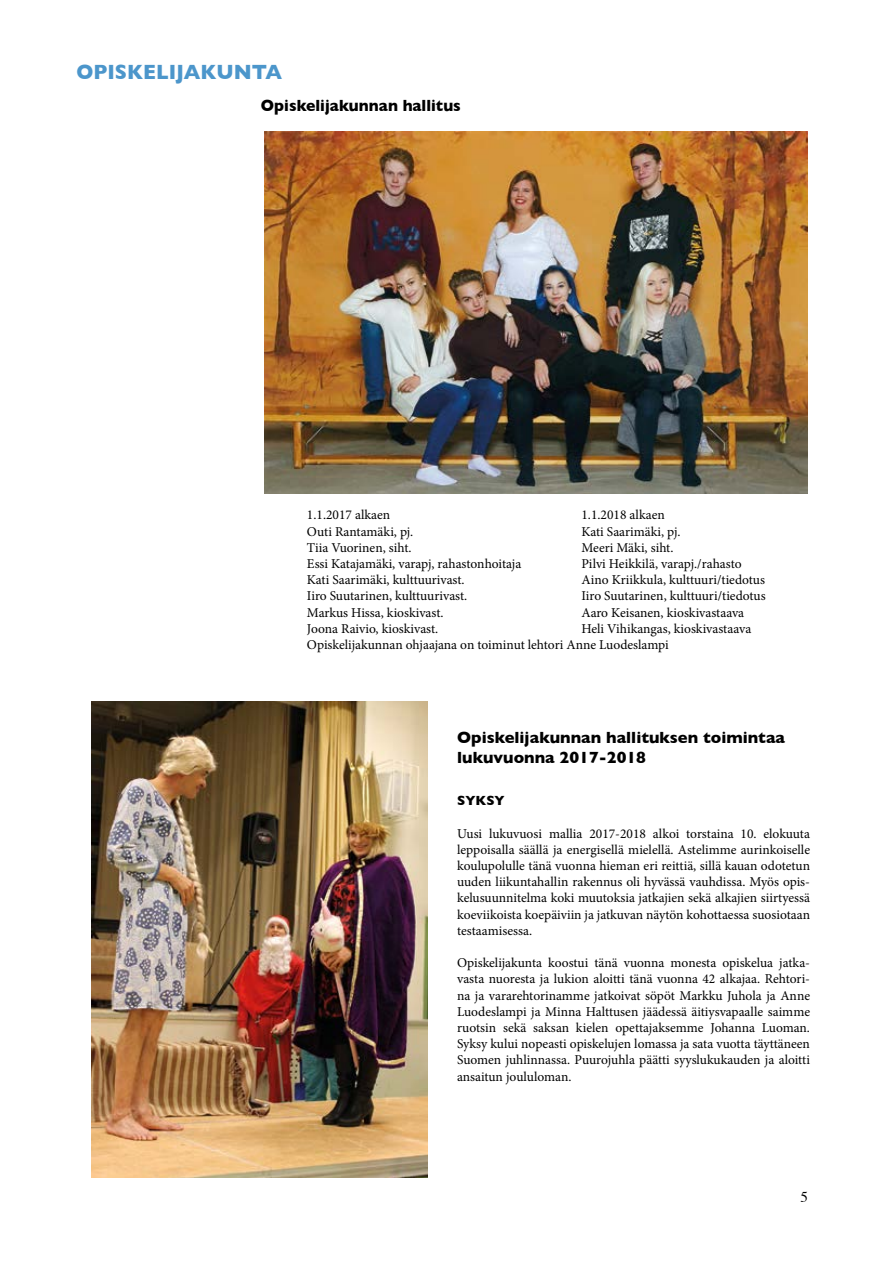
<style>
.page{position:relative;width:893px;height:1263px;background:#fff}
.page>*{position:absolute;margin:0;border:0;box-sizing:border-box;transform-origin:0 0}
.t1{font:700 21px "Gill Sans";color:#4c96cb;scale:.95 1}
.t2{font:700 16.5px/19.8px "Gill Sans";color:#000}
.t3{font:700 16.5px "Gill Sans";color:#000;scale:.95 1}
.t4{font:15px "Times";color:#000}
.t5{font:13.5px/16.2px "Minion Pro";color:#000;text-align:justify}
.t6{font:700 13.5px "Gill Sans";color:#000}
</style>
<div class="page">
<img style="left:265px;top:132px;width:543px;height:361px">
<img style="left:92px;top:701px;width:335px;height:477px">
<h1 class="t1" style="left:77px;top:55px;width:218px">OPISKELIJAKUNTA</h1>
<p class="t3" style="left:261px;top:92px;width:212px">Opiskelijakunnan hallitus</p>
<p class="t5" style="left:307px;top:507px;width:85px">1.1.2017 alkaen</p>
<p class="t5" style="left:581px;top:507px;width:85px">1.1.2018 alkaen</p>
<p class="t5" style="left:307px;top:523px;width:108px">Outi Rantamäki, pj.</p>
<p class="t5" style="left:581px;top:523px;width:101px">Kati Saarimäki, pj.</p>
<p class="t5" style="left:307px;top:539px;width:106px">Tiia Vuorinen, siht.</p>
<p class="t5" style="left:581px;top:539px;width:93px">Meeri Mäki, siht.</p>
<p class="t5" style="left:307px;top:556px;width:216px">Essi Katajamäki, varapj, rahastonhoitaja</p>
<p class="t5" style="left:581px;top:556px;width:162px">Pilvi Heikkilä, varapj./rahasto</p>
<p class="t5" style="left:307px;top:572px;width:159px">Kati Saarimäki, kulttuurivast.</p>
<p class="t5" style="left:581px;top:572px;width:185px">Aino Kriikkula, kulttuuri/tiedotus</p>
<p class="t5" style="left:307px;top:588px;width:162px">Iiro Suutarinen, kulttuurivast.</p>
<p class="t5" style="left:581px;top:588px;width:186px">Iiro Suutarinen, kulttuuri/tiedotus</p>
<p class="t5" style="left:307px;top:604px;width:138px">Markus Hissa, kioskivast.</p>
<p class="t5" style="left:581px;top:604px;width:164px">Aaro Keisanen, kioskivastaava</p>
<p class="t5" style="left:307px;top:620px;width:133px">Joona Raivio, kioskivast.</p>
<p class="t5" style="left:307px;top:620px;width:446px;text-indent:274px">Heli Vihikangas, kioskivastaava<br>Opiskelijakunnan ohjaajana on toiminut lehtori Anne Luodeslampi</p>
<p class="t2" style="left:457px;top:727px;width:329px">Opiskelijakunnan hallituksen toimintaa lukuvuonna 2017-2018</p>
<p class="t6" style="left:457px;top:790px;width:49px">SYKSY</p>
<p class="t5" style="left:457px;top:825px;width:354px">Uusi lukuvuosi mallia 2017-2018 alkoi torstaina 10. elokuuta leppoisalla säällä ja energisellä mielellä. Astelimme aurinkoiselle koulupolulle tänä vuonna hieman eri reittiä, sillä kauan odotetun uuden liikuntahallin rakennus oli hyvässä vauhdissa. Myös opis&shy;kelusuunnitelma koki muutoksia jatkajien sekä alkajien siirtyessä koeviikoista koepäiviin ja jatkuvan näytön kohottaessa suosiotaan testaamisessa.</p>
<p class="t5" style="left:457px;top:955px;width:354px">Opiskelijakunta koostui tänä vuonna monesta opiskelua jatka&shy;vasta nuoresta ja lukion aloitti tänä vuonna 42 alkajaa. Rehtori&shy;na ja vararehtorinamme jatkoivat söpöt Markku Juhola ja Anne Luodeslampi ja Minna Halttusen jäädessä äitiysvapaalle saimme ruotsin sekä saksan kielen opettajaksemme Johanna Luoman.<br>Syksy kului nopeasti opiskelujen lomassa ja sata vuotta täyttäneen Suomen juhlinnassa. Puurojuhla päätti syyslukukauden ja aloitti ansaitun joululoman.</p>
<p class="t4" style="left:800px;top:1183px;width:9px">5</p>
</div>
